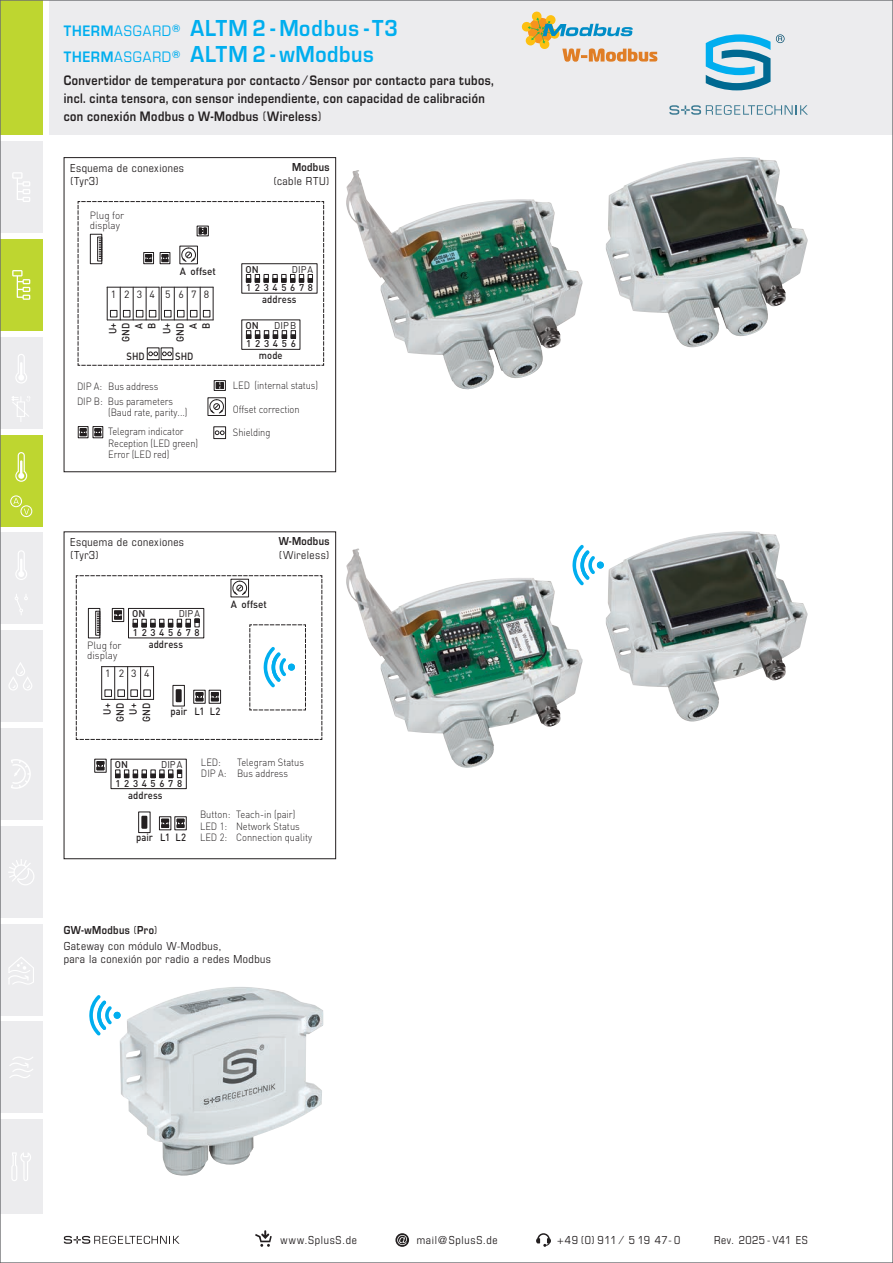
<style>
.page{position:relative;width:893px;height:1263px;background:#fff}
.page>*{position:absolute;margin:0;border:0;box-sizing:border-box;transform-origin:0 0}
.t1{font:700 24px/25.5px "Eurostile OT";letter-spacing:.04em;color:#00aeef;scale:.9 1}
.t2{font:700 14.25px/18px "Eurostile OT";letter-spacing:.04em;color:#231f20;scale:.85 1}
.t3{font:12px/13.5px "Eurostile OT Cond";letter-spacing:.04em;color:#231f20}
.t4{font:700 12px "Eurostile OT";letter-spacing:.04em;color:#231f20;scale:.85 1}
.t5{font:12px "Eurostile OT Cond";letter-spacing:.06em;color:#231f20}
.t6{font:12px "Eurostile OT Cond";letter-spacing:.065em;color:#231f20}
.t7{font:300 10.35px/11.6px "DIN Pro";letter-spacing:-.01em;color:#231f20;scale:.9 1}
.t8{font:500 10.35px/13px "DIN Pro";letter-spacing:.005em;color:#231f20;scale:.9 1}
.t9{font:300 10.35px/10.4px "DIN Pro";letter-spacing:-.01em;color:#231f20;scale:.95 1}
.t10{font:500 10.35px "DIN Pro";letter-spacing:.005em;color:#231f20;scale:.95 1}
.t11{font:10.35px "DIN Pro";letter-spacing:.705em;color:#231f20}
.t12{font:500 9.75px "DIN Pro";letter-spacing:.385em;color:#231f20}
.t13{font:9.75px "DIN Pro";color:#231f20;scale:.94 1}
.t14{font:9.75px "DIN Pro";color:#231f20;scale:.95 1}
.s1{font-size:15.75px}
.s2{font-weight:400;font-size:15.75px}
.s3{font-family:"Eurostile OT Cond";font-weight:400}
</style>
<div class="page">
<div style="left:49px;top:0;width:844px;height:135px;background:#ececee"></div>
<svg style="left:706px;top:34px;width:64px;height:56px"></svg>
<svg style="left:776px;top:34px;width:9px;height:9px"></svg>
<svg style="left:669px;top:105px;width:139px;height:10px"></svg>
<div style="left:0;top:0;width:43px;height:135px;background:#bed630"></div>
<div style="left:0;top:239px;width:43px;height:92px;background:#bed630"></div>
<div style="left:0;top:630px;width:43px;height:92px;background:#ececee"></div>
<div style="left:0;top:728px;width:43px;height:92px;background:#ececee"></div>
<div style="left:0;top:826px;width:43px;height:91px;background:#ececee"></div>
<div style="left:0;top:1119px;width:43px;height:95px;background:#ececee"></div>
<div style="left:0;top:337px;width:43px;height:91px;background:#ececee"></div>
<div style="left:0;top:533px;width:43px;height:91px;background:#ececee"></div>
<div style="left:0;top:141px;width:43px;height:92px;background:#ececee"></div>
<svg style="left:12px;top:396px;width:18px;height:26px"></svg>
<svg style="left:15px;top:594px;width:13px;height:21px"></svg>
<svg style="left:12px;top:172px;width:18px;height:30px"></svg>
<svg style="left:12px;top:270px;width:18px;height:30px"></svg>
<svg style="left:15px;top:354px;width:12px;height:29px"></svg>
<svg style="left:15px;top:550px;width:12px;height:30px"></svg>
<svg style="left:9px;top:662px;width:23px;height:28px"></svg>
<svg style="left:11px;top:759px;width:20px;height:30px"></svg>
<svg style="left:8px;top:859px;width:26px;height:26px"></svg>
<svg style="left:11px;top:1152px;width:20px;height:29px"></svg>
<div style="left:0;top:435px;width:43px;height:91px;background:#bed630"></div>
<svg style="left:10px;top:495px;width:23px;height:23px"></svg>
<svg style="left:15px;top:452px;width:12px;height:30px"></svg>
<svg style="left:64px;top:1236px;width:116px;height:8px"></svg>
<svg style="left:536px;top:1233px;width:15px;height:14px"></svg>
<svg style="left:255px;top:1230px;width:17px;height:17px"></svg>
<svg style="left:395px;top:1233px;width:14px;height:14px"></svg>
<svg style="left:397px;top:1235px;width:10px;height:10px"></svg>
<div style="left:0;top:924px;width:43px;height:91px;background:#ececee"></div>
<div style="left:0;top:1022px;width:43px;height:91px;background:#ececee"></div>
<svg style="left:8px;top:957px;width:26px;height:28px"></svg>
<svg style="left:10px;top:1057px;width:23px;height:21px"></svg>
<svg style="left:521px;top:11px;width:136px;height:51px"></svg>
<img style="left:346px;top:170px;width:237px;height:219px">
<img style="left:346px;top:549px;width:237px;height:219px">
<img style="left:606px;top:157px;width:202px;height:190px">
<img style="left:606px;top:531px;width:202px;height:190px">
<svg style="left:572px;top:545px;width:32px;height:40px"></svg>
<img style="left:120px;top:987px;width:203px;height:189px">
<svg style="left:89px;top:995px;width:32px;height:41px"></svg>
<div style="left:64px;top:157px;width:272px;height:315px;border:1px solid #231f20"></div>
<div style="left:64px;top:531px;width:272px;height:328px;border:1px solid #231f20"></div>
<div style="left:208px;top:398px;width:18px;height:18px;border:1px solid #231f20"></div>
<svg style="left:208px;top:399px;width:18px;height:15px"></svg>
<svg style="left:78px;top:201px;width:246px;height:165px"></svg>
<div style="left:93px;top:426px;width:10px;height:12px;border:1px solid #231f20"></div>
<svg style="left:95px;top:428px;width:6px;height:8px"></svg>
<div style="left:78px;top:426px;width:10px;height:12px;border:1px solid #231f20"></div>
<svg style="left:80px;top:428px;width:6px;height:8px"></svg>
<div style="left:214px;top:380px;width:12px;height:11px;border:1px solid #231f20"></div>
<svg style="left:216px;top:382px;width:7px;height:7px"></svg>
<div style="left:214px;top:427px;width:12px;height:12px;border:1px solid #231f20"></div>
<svg style="left:215px;top:431px;width:9px;height:4px"></svg>
<svg style="left:76px;top:575px;width:247px;height:165px"></svg>
<svg style="left:97px;top:761px;width:7px;height:9px"></svg>
<svg style="left:111px;top:759px;width:76px;height:30px"></svg>
<svg style="left:141px;top:816px;width:6px;height:13px"></svg>
<div style="left:138px;top:812px;width:12px;height:21px;border:1px solid #231f20"></div>
<div style="left:175px;top:816px;width:11px;height:14px;border:1px solid #231f20"></div>
<svg style="left:177px;top:819px;width:7px;height:8px"></svg>
<div style="left:159px;top:816px;width:12px;height:14px;border:1px solid #231f20"></div>
<svg style="left:162px;top:819px;width:7px;height:8px"></svg>
<h1 class="t1" style="left:64px;top:16px;width:373px"><span class="s1">THERM</span><span class="s2">ASGARD</span><sup>®</sup> ALTM 2 - Modbus -T3<br><span class="s1">THERM</span><span class="s2">ASGARD</span><sup>®</sup> ALTM 2 - wModbus</h1>
<h2 class="t2" style="left:64px;top:72px;width:508px">Convertidor de temperatura por contacto ⁄ Sensor por contacto para tubos, incl. cinta tensora, con sensor independiente, con capacidad de calibración con conexión Modbus o W-Modbus <span class="s3">(</span>Wireless<span class="s3">)</span></h2>
<p class="t3" style="left:70px;top:161px;width:115px">Esquema de conexiones (Tyr3)</p>
<p class="t4" style="left:292px;top:160px;width:46px">Modbus</p>
<p class="t3" style="left:273px;top:175px;width:58px">(cable RTU)</p>
<p class="t9" style="left:90px;top:209px;width:38px">Plug for display</p>
<p class="t10" style="left:180px;top:263px;width:39px">A offset</p>
<p class="t12" style="left:246px;top:261px;width:15px">ON</p>
<p class="t13" style="left:292px;top:262px;width:24px">DIPA</p>
<p class="t11" style="left:111px;top:287px;width:100px">1234 5678</p>
<p class="t12" style="left:246px;top:280px;width:68px">12345678</p>
<p class="t8" style="left:262px;top:292px;width:40px">address</p>
<p class="t8" style="left:105px;top:334px;width:14px;rotate:-90deg">U+</p>
<p class="t8" style="left:185px;top:329px;width:8px;rotate:-90deg">A<br>B</p>
<p class="t8" style="left:131px;top:329px;width:8px;rotate:-90deg">A<br>B</p>
<p class="t8" style="left:159px;top:334px;width:14px;rotate:-90deg">U+</p>
<p class="t8" style="left:118px;top:342px;width:23px;rotate:-90deg">GND</p>
<p class="t8" style="left:172px;top:342px;width:23px;rotate:-90deg">GND</p>
<p class="t12" style="left:246px;top:317px;width:15px">ON</p>
<p class="t14" style="left:274px;top:319px;width:25px">DIPB</p>
<p class="t12" style="left:246px;top:336px;width:51px">123456</p>
<p class="t8" style="left:127px;top:348px;width:22px">SHD</p>
<p class="t8" style="left:175px;top:348px;width:22px">SHD</p>
<p class="t8" style="left:259px;top:348px;width:28px">mode</p>
<p class="t7" style="left:233px;top:380px;width:96px">LED (internal status)</p>
<p class="t7" style="left:77px;top:378px;width:108px;line-height:15px">DIP A: Bus address<br>DIP B: Bus parameters</p>
<p class="t7" style="left:108px;top:406px;width:90px">(Baud rate, parity...)</p>
<p class="t7" style="left:233px;top:403px;width:76px">Offset correction</p>
<p class="t7" style="left:233px;top:426px;width:43px">Shielding</p>
<p class="t7" style="left:108px;top:425px;width:102px">Telegram indicator<br>Reception (LED green)<br>Error (LED red)</p>
<p class="t3" style="left:70px;top:535px;width:115px">Esquema de conexiones (Tyr3)</p>
<p class="t4" style="left:279px;top:535px;width:61px">W-Modbus</p>
<p class="t3" style="left:279px;top:549px;width:52px">(Wireless)</p>
<p class="t12" style="left:132px;top:606px;width:15px">ON</p>
<p class="t13" style="left:179px;top:607px;width:24px">DIPA</p>
<p class="t9" style="left:87px;top:639px;width:38px">Plug for display</p>
<p class="t12" style="left:133px;top:624px;width:68px">12345678</p>
<p class="t8" style="left:149px;top:637px;width:40px">address</p>
<p class="t11" style="left:105px;top:666px;width:46px">1234</p>
<p class="t8" style="left:99px;top:714px;width:14px;rotate:-90deg">U+</p>
<p class="t8" style="left:126px;top:714px;width:14px;rotate:-90deg">U+</p>
<p class="t8" style="left:113px;top:722px;width:23px;rotate:-90deg">GND</p>
<p class="t8" style="left:139px;top:722px;width:23px;rotate:-90deg">GND</p>
<p class="t8" style="left:170px;top:703px;width:57px">pair L1 L2</p>
<p class="t10" style="left:231px;top:596px;width:39px">A offset</p>
<p class="t12" style="left:115px;top:756px;width:15px">ON</p>
<p class="t13" style="left:161px;top:758px;width:24px">DIPA</p>
<p class="t12" style="left:115px;top:775px;width:68px">12345678</p>
<p class="t8" style="left:128px;top:787px;width:40px">address</p>
<p class="t7" style="left:201px;top:756px;width:116px;text-indent:36px">Telegram Status<br>DIP A: Bus address</p>
<p class="t7" style="left:200px;top:808px;width:112px">Button: Teach-in (pair)<br>LED 1: Network Status</p>
<p class="t7" style="left:201px;top:756px;width:24px">LED:</p>
<p class="t8" style="left:136px;top:830px;width:57px">pair L1 L2</p>
<p class="t7" style="left:200px;top:831px;width:126px">LED 2: Connection quality</p>
<p class="t4" style="left:64px;top:923px;width:112px">GW-wModbus <span class="s3">(</span>Pro<span class="s3">)</span></p>
<p class="t3" style="left:64px;top:939px;width:209px">Gateway con módulo W-Modbus,<br>para la conexión por radio a redes Modbus</p>
<p class="t6" style="left:281px;top:1233px;width:78px">www.SplusS.de</p>
<p class="t5" style="left:417px;top:1233px;width:82px">mail@SplusS.de</p>
<p class="t3" style="left:557px;top:1233px;width:125px">+49 (0) 911 ⁄ 5 19 47- 0</p>
<p class="t3" style="left:714px;top:1233px;width:95px">Rev. 2025 - V41 ES</p>
</div>
